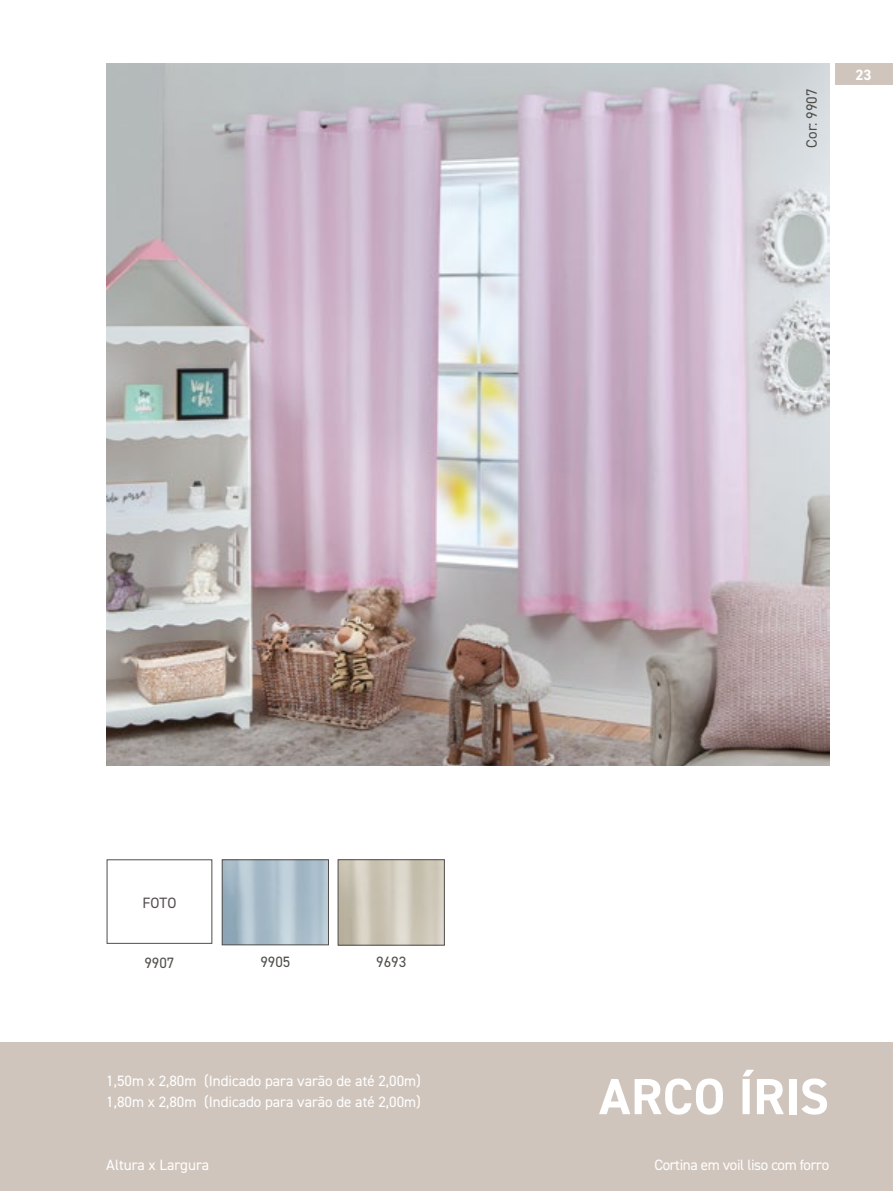
<style>
.page{position:relative;width:893px;height:1191px;background:#fff}
.page>*{position:absolute;margin:0;border:0;box-sizing:border-box;transform-origin:0 0}
.t1{font:700 51px "DIN2014";color:#fff}
.t2{font:15px/21px "DIN2014";color:#fff}
.t3{font:15px "DIN2014";letter-spacing:-.025em;color:#fff}
.t4{font:15px "DIN2014";color:#514e4a}
.t5{font:700 15px "DIN2014";color:#fff}
</style>
<div class="page">
<div style="left:0;top:1042px;width:893px;height:149px;background:#d0c5bd"></div>
<img style="left:106px;top:64px;width:723px;height:701px">
<div style="left:338px;top:859px;width:107px;height:86px;border:1px solid #514e4a"></div>
<div style="left:222px;top:859px;width:107px;height:86px;border:1px solid #514e4a"></div>
<div style="left:836px;top:64px;width:57px;height:21px;background:#d0c5bd"></div>
<p class="t4" style="left:802px;top:147px;width:61px;rotate:-90deg">Cor: 9907</p>
<p class="t5" style="left:855px;top:65px;width:18px">23</p>
<p class="t4" style="left:142px;top:893px;width:36px">FOTO</p>
<p class="t4" style="left:144px;top:953px;width:31px">9907</p>
<p class="t4" style="left:260px;top:952px;width:31px">9905</p>
<p class="t4" style="left:376px;top:952px;width:32px">9693</p>
<p class="t2" style="left:106px;top:1069px;width:316px">1,50m x 2,80m (Indicado para varão de até 2,00m)<br>1,80m x 2,80m (Indicado para varão de até 2,00m)</p>
<p class="t2" style="left:106px;top:1153px;width:104px">Altura x Largura</p>
<h1 class="t1" style="left:599px;top:1062px;width:231px">ARCO ÍRIS</h1>
<p class="t3" style="left:654px;top:1155px;width:176px">Cortina em voil liso com forro</p>
</div>
